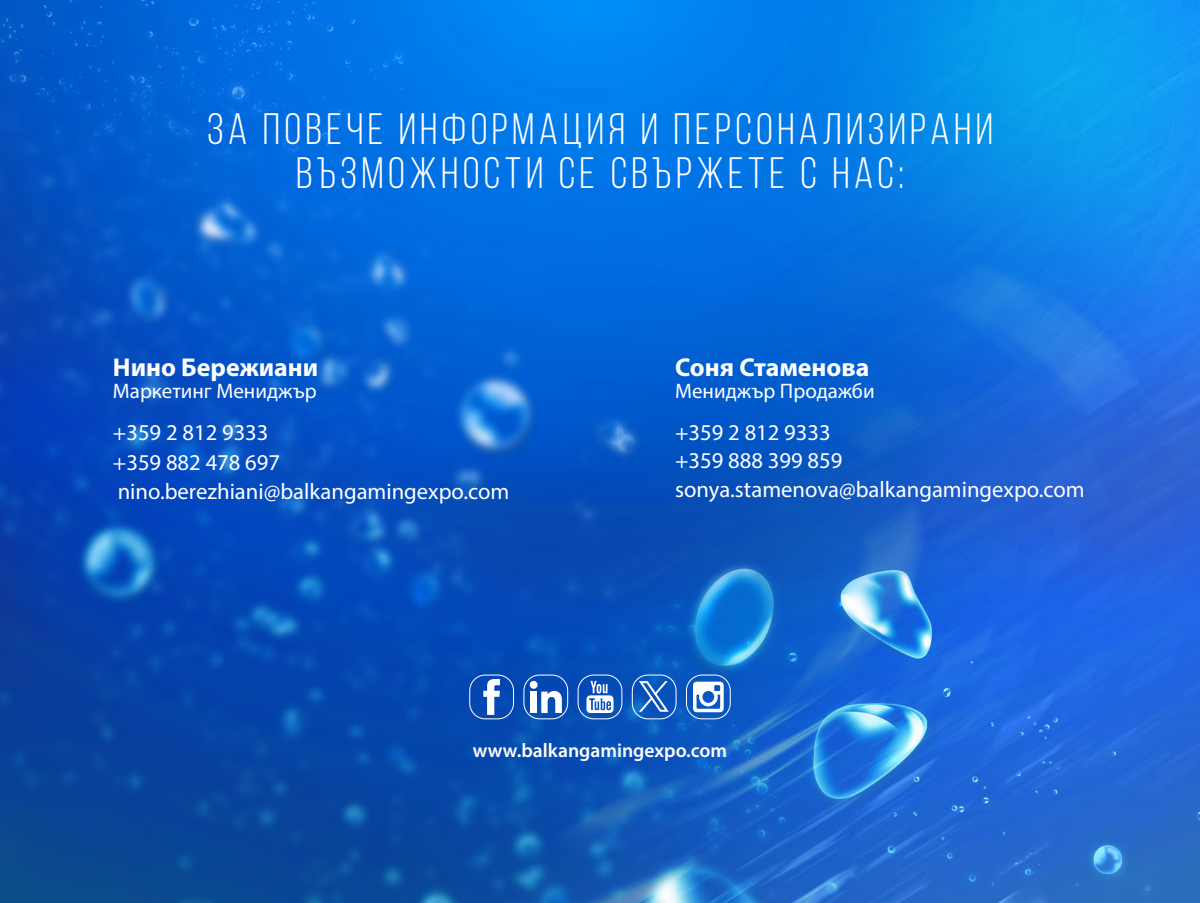
<style>
.page{position:relative;width:1200px;height:903px;background:#fff}
.page>*{position:absolute;margin:0;border:0;box-sizing:border-box;transform-origin:0 0}
.t1{font:43.94px/43.9px "Bebas Neue";letter-spacing:.1em;color:#fff;text-align:center}
.t2{font:700 25.88px "Myriad Pro";color:#fff}
.t3{font:22.62px/29.1px "Myriad Pro";color:#fff}
.t4{font:21px "Myriad Pro";color:#fff}
.t5{font:600 19.62px "Myriad Pro";color:#fff}
</style>
<div class="page">
<img style="left:0;top:0;width:1200px;height:902px">
<div style="left:469px;top:674px;width:45px;height:45px;border:1px solid #fff;border-radius:16px"></div>
<svg style="left:483px;top:679px;width:17px;height:36px"></svg>
<div style="left:523px;top:674px;width:45px;height:45px;border:1px solid #fff;border-radius:16px"></div>
<div style="left:530px;top:691px;width:7px;height:22px;background:#fff"></div>
<div style="left:530px;top:681px;width:8px;height:7px;background:#fff;border-radius:50%"></div>
<svg style="left:541px;top:691px;width:21px;height:22px"></svg>
<div style="left:578px;top:674px;width:44px;height:45px;border:1px solid #fff;border-radius:16px"></div>
<svg style="left:586px;top:681px;width:28px;height:32px"></svg>
<div style="left:686px;top:674px;width:45px;height:45px;border:1px solid #fff;border-radius:16px"></div>
<svg style="left:693px;top:681px;width:31px;height:31px"></svg>
<div style="left:632px;top:674px;width:45px;height:45px;border:1px solid #fff;border-radius:16px"></div>
<svg style="left:639px;top:681px;width:30px;height:30px"></svg>
<h1 class="t1" style="left:207px;top:106px;width:787px">За повече информация и персонализирани възможности се свържете с нас:</h1>
<p class="t2" style="left:113px;top:350px;width:207px">Нино Бережиани</p>
<p class="t4" style="left:113px;top:378px;width:205px">Маркетинг Мениджър</p>
<p class="t3" style="left:113px;top:418px;width:398px">+359 2 812 9333<br>+359 882 478 697 nino.berezhiani@balkangamingexpo.com</p>
<p class="t2" style="left:675px;top:350px;width:196px">Соня Стаменова</p>
<p class="t4" style="left:675px;top:378px;width:201px">Мениджър Продажби</p>
<p class="t3" style="left:675px;top:419px;width:169px;line-height:27.1px">+359 2 812 9333 +359 888 399 859</p>
<p class="t3" style="left:675px;top:474px;width:411px">sonya.stamenova@balkangamingexpo.com</p>
<p class="t5" style="left:473px;top:737px;width:256px">www.balkangamingexpo.com</p>
</div>
